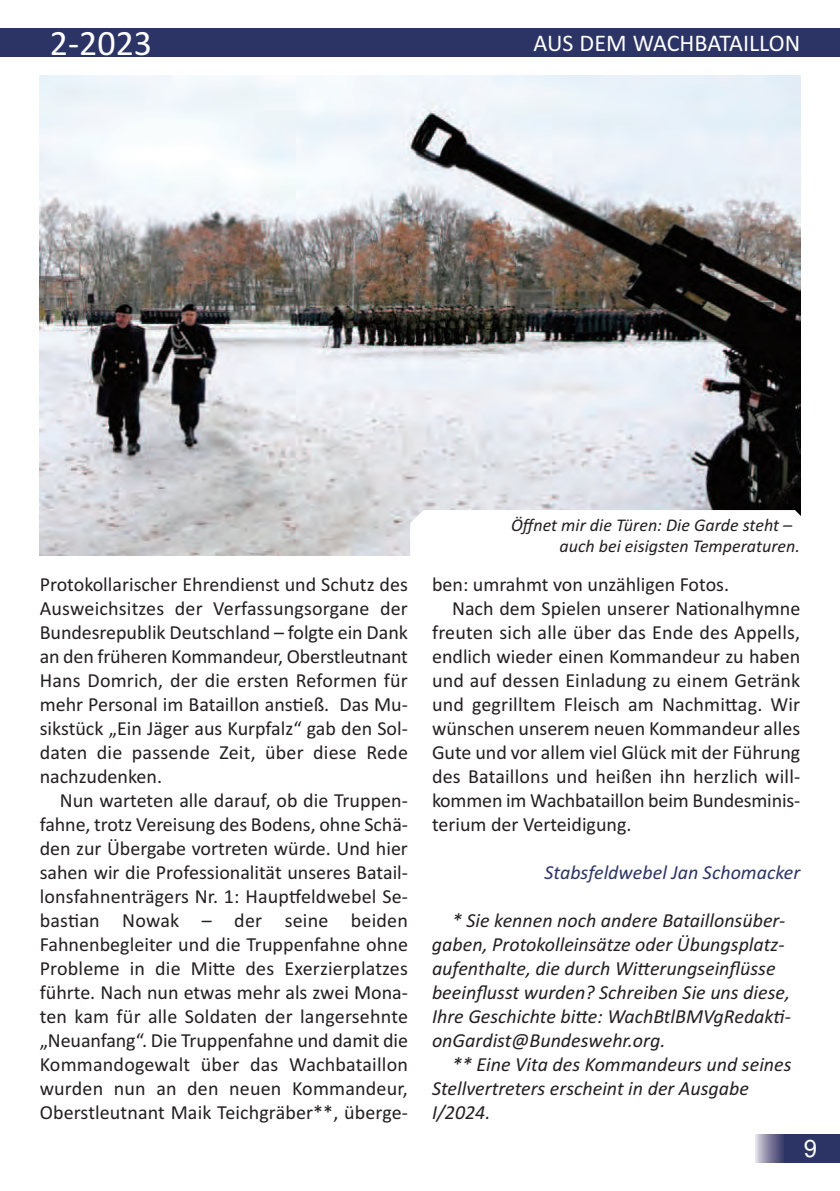
<style>
.page{position:relative;width:840px;height:1191px;background:#fff}
.page>*{position:absolute;margin:0;border:0;box-sizing:border-box;transform-origin:0 0}
.t1{font:24px "Arial";color:#fff}
.t2{font:17.6px "Calibri";color:#fff}
.t3{font:11.8px "Calibri";color:#fff}
.t4{font:9.8px "Calibri";color:#231f20}
.t5{font:9.8px "Calibri";letter-spacing:.02em;color:#231f20}
.t6{font:italic 9.8px "Calibri";color:#231f20}
.t7{font:9.8px "Calibri";letter-spacing:-.02em;color:#231f20}
.t8{font:italic 9.8px "Calibri";color:#2c3465}
.t9{font:italic 8.8px "Calibri";color:#231f20}
</style>
<div class="page">
<div style="left:0;top:29px;width:839px;height:28px;background:#2c3465"></div>
<div style="left:782px;top:1134px;width:57px;height:28px;background:#2c3465"></div>
<div style="left:754px;top:1134px;width:28px;height:28px;background:linear-gradient(to right,#e5e1e9,#42416f)"></div>
<img style="left:40px;top:76px;width:759px;height:480px">
<svg style="left:410px;top:510px;width:391px;height:46px"></svg>
<h2 class="t2" style="left:50px;top:39px;width:104px">2-2023</h2>
<p class="t3" style="left:533px;top:40px;width:268px">AUS(DEM(WACHBATAILLON</p>
<p class="t4" style="left:40px;top:581px;width:369px">Protokollarischer Ehrendienst und Schutz des</p>
<p class="t5" style="left:40px;top:605px;width:369px">Ausweichsitzes der Verfassungsorgane der</p>
<p class="t4" style="left:40px;top:629px;width:369px">Bundesrepublik Deutschland 3 folgte ein Dank</p>
<p class="t7" style="left:40px;top:653px;width:369px">an den früheren Kommandeur, Oberstleutnant</p>
<p class="t5" style="left:40px;top:677px;width:369px">Hans Domrich, der die ersten Reformen für</p>
<p class="t4" style="left:40px;top:701px;width:369px">mehr Personal im Bataillon ans}eß. Das Mu-</p>
<p class="t4" style="left:40px;top:725px;width:369px">sikstück &gt;Ein Jäger aus Kurpfalz&lt; gab den Sol-</p>
<p class="t5" style="left:40px;top:749px;width:369px">daten die passende Zeit, über diese Rede</p>
<p class="t4" style="left:40px;top:773px;width:124px">nachzudenken.</p>
<p class="t4" style="left:60px;top:797px;width:349px">Nun warteten alle darauf, ob die Truppen-</p>
<p class="t4" style="left:40px;top:821px;width:369px">fahne, trotz Vereisung des Bodens, ohne Schä-</p>
<p class="t4" style="left:40px;top:845px;width:369px">den zur Übergabe vortreten würde. Und hier</p>
<p class="t4" style="left:40px;top:869px;width:369px">sahen wir die Professionalität unseres Batail-</p>
<p class="t4" style="left:40px;top:893px;width:369px">lonsfahnenträgers Nr. 1: Haupveldwebel Se-</p>
<p class="t4" style="left:40px;top:917px;width:61px">bas}an</p>
<p class="t4" style="left:122px;top:917px;width:58px">Nowak</p>
<p class="t4" style="left:202px;top:917px;width:11px">3</p>
<p class="t4" style="left:234px;top:917px;width:29px">der</p>
<p class="t4" style="left:284px;top:917px;width:45px">seine</p>
<p class="t4" style="left:351px;top:917px;width:59px">beiden</p>
<p class="t4" style="left:40px;top:941px;width:369px">Fahnenbegleiter und die Truppenfahne ohne</p>
<p class="t5" style="left:40px;top:965px;width:369px">Probleme in die Mite des Exerzierplatzes</p>
<p class="t4" style="left:40px;top:989px;width:369px">führte. Nach nun etwas mehr als zwei Mona-</p>
<p class="t5" style="left:40px;top:1013px;width:369px">ten kam für alle Soldaten der langersehnte</p>
<p class="t4" style="left:40px;top:1037px;width:369px">&gt;Neuanfang&lt;. Die Truppenfahne und damit die</p>
<p class="t5" style="left:40px;top:1061px;width:369px">Kommandogewalt über das Wachbataillon</p>
<p class="t5" style="left:40px;top:1085px;width:369px">wurden nun an den neuen Kommandeur,</p>
<p class="t4" style="left:40px;top:1109px;width:369px">Oberstleutnant Maik Teichgräber**, überge-</p>
<p class="t9" style="left:511px;top:522px;width:282px">Öûnet mir die Türen: Die Garde steht 3</p>
<p class="t9" style="left:559px;top:544px;width:242px">auch bei eisigsten Temperaturen.</p>
<p class="t4" style="left:432px;top:581px;width:298px">ben: umrahmt von unzähligen Fotos.</p>
<p class="t4" style="left:452px;top:605px;width:349px">Nach dem Spielen unserer Na}onalhymne</p>
<p class="t5" style="left:432px;top:629px;width:369px">freuten sich alle über das Ende des Appells,</p>
<p class="t4" style="left:432px;top:653px;width:369px">endlich wieder einen Kommandeur zu haben</p>
<p class="t4" style="left:432px;top:677px;width:369px">und auf dessen Einladung zu einem Getränk</p>
<p class="t5" style="left:432px;top:701px;width:369px">und gegrilltem Fleisch am Nachmitag. Wir</p>
<p class="t4" style="left:432px;top:725px;width:369px">wünschen unserem neuen Kommandeur alles</p>
<p class="t4" style="left:432px;top:749px;width:369px">Gute und vor allem viel Glück mit der Führung</p>
<p class="t5" style="left:432px;top:773px;width:369px">des Bataillons und heißen ihn herzlich will-</p>
<p class="t7" style="left:432px;top:797px;width:369px">kommen im Wachbataillon beim Bundesminis-</p>
<p class="t4" style="left:432px;top:821px;width:201px">terium der Verteidigung.</p>
<p class="t8" style="left:544px;top:869px;width:257px">Stabsfeldwebel Jan Schomacker</p>
<p class="t6" style="left:452px;top:917px;width:334px">* Sie kennen noch andere Bataillonsüber-</p>
<p class="t6" style="left:432px;top:941px;width:354px">gaben, Protokolleinsätze oder Übungsplatz-</p>
<p class="t6" style="left:432px;top:965px;width:345px">aufenthalte, die durch Witerungseinûüsse</p>
<p class="t6" style="left:432px;top:989px;width:359px">beeinûusst wurden? Schreiben Sie uns diese,</p>
<p class="t6" style="left:432px;top:1013px;width:360px">Ihre Geschichte bite: WachBtlBMVgRedak}-</p>
<p class="t6" style="left:432px;top:1037px;width:235px">onGardist@Bundeswehr.org.</p>
<p class="t6" style="left:452px;top:1061px;width:341px">** Eine Vita des Kommandeurs und seines</p>
<p class="t6" style="left:432px;top:1085px;width:318px">Stellvertreters erscheint in der Ausgabe</p>
<p class="t6" style="left:432px;top:1109px;width:60px">I/2024.</p>
<h1 class="t1" style="left:803px;top:1139px;width:15px">9</h1>
</div>
